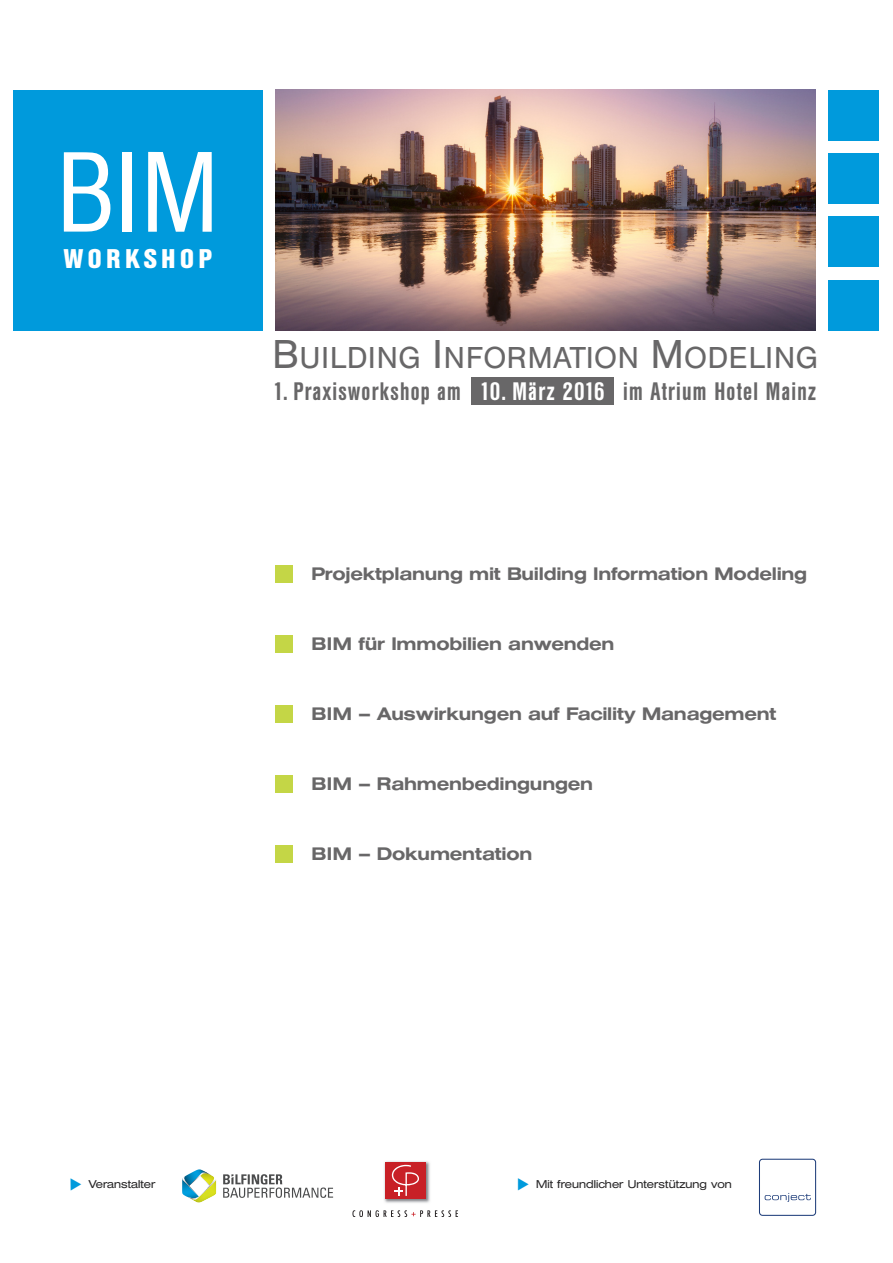
<style>
.page{position:relative;width:893px;height:1263px;background:#fff}
.page>*{position:absolute;margin:0;border:0;box-sizing:border-box;transform-origin:0 0}
.t1{font:300 112.95px "Helvetica Con BQ";color:#fff}
.t2{font:29.7px "Helvetica BQ";letter-spacing:.04em;color:#686768}
.t3{font:700 26.7px "Helvetica Con BQ";letter-spacing:.165em;color:#fff}
.t4{font:500 25.2px "Helvetica Con BQ";letter-spacing:.05em;color:#686768}
.t5{font:500 25.2px "Helvetica Con BQ";letter-spacing:.06em;color:#fff}
.t6{font:500 18px "Helvetica Extended BQ";color:#686768}
.t7{font:300 11.25px "Helvetica Extended BQ";color:#272627}
.s1{font-size:39.6px}
</style>
<div class="page">
<div style="left:275px;top:565px;width:17px;height:17px;background:#c4d646"></div>
<div style="left:275px;top:636px;width:17px;height:17px;background:#c4d646"></div>
<div style="left:275px;top:706px;width:17px;height:17px;background:#c4d646"></div>
<div style="left:275px;top:776px;width:17px;height:17px;background:#c4d646"></div>
<div style="left:275px;top:846px;width:17px;height:17px;background:#c4d646"></div>
<svg style="left:182px;top:1169px;width:32px;height:28px"></svg>
<img style="left:187px;top:1178px;width:29px;height:25px">
<svg style="left:223px;top:1174px;width:110px;height:24px"></svg>
<img style="left:384px;top:1161px;width:46px;height:42px">
<div style="left:385px;top:1162px;width:41px;height:36px;background:#c82026"></div>
<svg style="left:352px;top:1210px;width:106px;height:7px"></svg>
<svg style="left:392px;top:1165px;width:27px;height:31px"></svg>
<img style="left:275px;top:90px;width:541px;height:240px">
<div style="left:13px;top:90px;width:250px;height:240px;background:#009adc"></div>
<div style="left:828px;top:90px;width:50px;height:50px;background:#009adc"></div>
<div style="left:828px;top:153px;width:50px;height:51px;background:#009adc"></div>
<div style="left:828px;top:217px;width:50px;height:50px;background:#009adc"></div>
<div style="left:828px;top:280px;width:50px;height:50px;background:#009adc"></div>
<div style="left:471px;top:378px;width:143px;height:27px;background:#686768"></div>
<div style="left:759px;top:1159px;width:57px;height:57px;border:1px solid #1e3d7a;border-radius:3px"></div>
<svg style="left:765px;top:1193px;width:46px;height:9px"></svg>
<h1 class="t1" style="left:58px;top:132px;width:162px">BIM</h1>
<h3 class="t3" style="left:64px;top:244px;width:150px">WORKSHOP</h3>
<h2 class="t2" style="left:273px;top:342px;width:546px"><span class="s1">B</span>UILDING <span class="s1">I</span>NFORMATION <span class="s1">M</span>ODELING</h2>
<h3 class="t5" style="left:480px;top:378px;width:126px">10. März 2016</h3>
<h3 class="t4" style="left:273px;top:378px;width:189px">1. Praxisworkshop am</h3>
<h3 class="t4" style="left:623px;top:378px;width:194px">im Atrium Hotel Mainz</h3>
<p class="t6" style="left:311px;top:564px;width:497px">Projektplanung mit Building Information Modeling</p>
<p class="t6" style="left:312px;top:634px;width:304px">BIM für Immobilien anwenden</p>
<p class="t6" style="left:312px;top:704px;width:466px">BIM – Auswirkungen auf Facility Management</p>
<p class="t6" style="left:312px;top:774px;width:283px">BIM – Rahmenbedingungen</p>
<p class="t6" style="left:312px;top:844px;width:222px">BIM – Dokumentation</p>
<p class="t7" style="left:89px;top:1177px;width:68px">Veranstalter</p>
<p class="t7" style="left:536px;top:1177px;width:197px">Mit freundlicher Unterstützung von</p>
</div>
